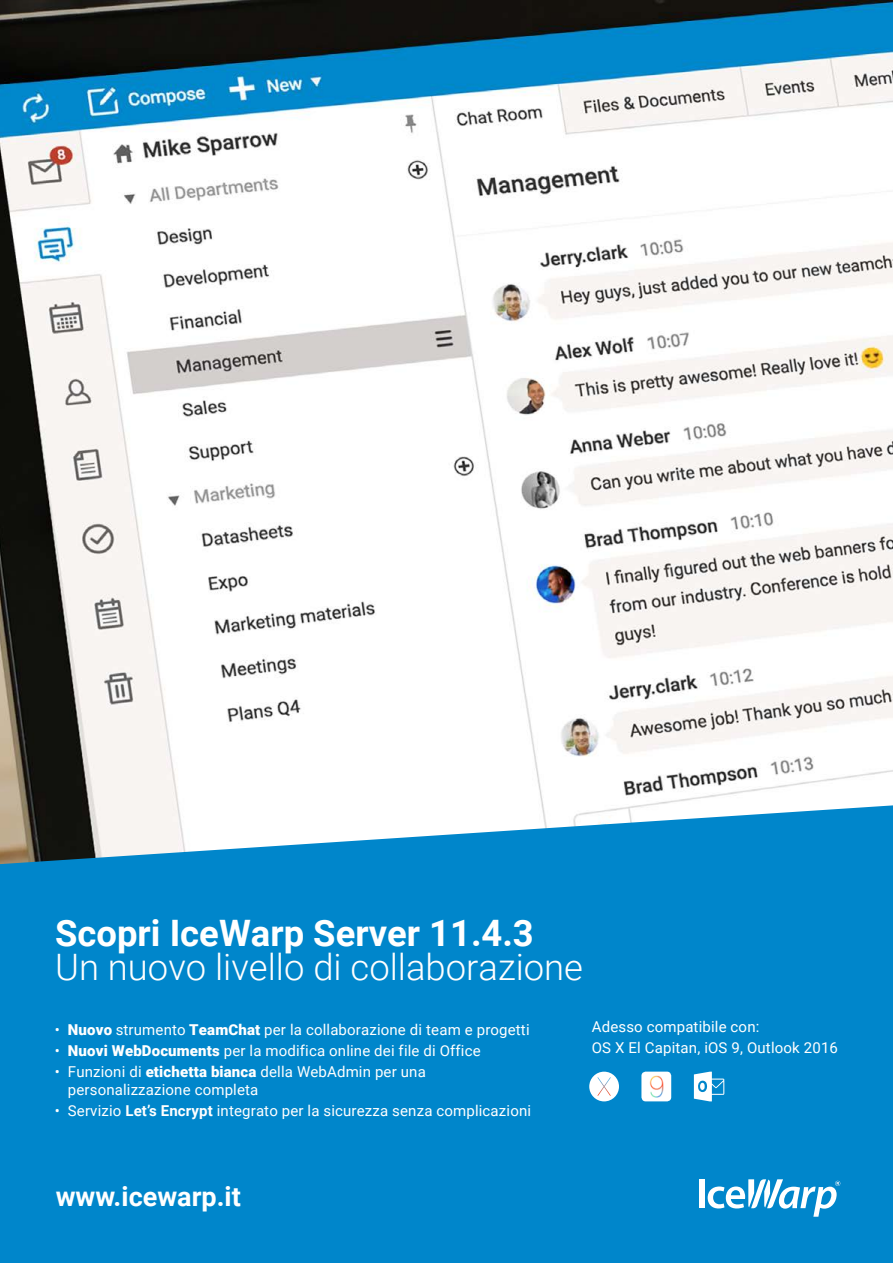
<style>
.page{position:relative;width:893px;height:1263px;background:#fff}
.page>*{position:absolute;margin:0;border:0;box-sizing:border-box;transform-origin:0 0}
.t1{font:300 36.45px/33.3px "Roboto";color:#fff}
.t2{font:700 27px "Roboto";color:#fff}
.t3{font:15px/18px "Roboto";letter-spacing:.01em;color:#fff}
.s1{font-weight:700}
.s2{font-weight:900}
</style>
<div class="page">
<img style="left:0;top:0;width:893px;height:805px">
<div style="left:0;top:805px;width:893px;height:458px;background:#0086cb"></div>
<div style="left:699px;top:1179px;width:6px;height:29px;background:#fff"></div>
<svg style="left:708px;top:1179px;width:132px;height:38px"></svg>
<div style="left:641px;top:1071px;width:30px;height:30px;background:#fff;border-radius:4px"></div>
<svg style="left:694px;top:1072px;width:30px;height:29px"></svg>
<div style="left:589px;top:1072px;width:30px;height:29px;background:#fff;border-radius:15px"></div>
<svg style="left:597px;top:1077px;width:14px;height:19px"></svg>
<img style="left:649px;top:1075px;width:15px;height:23px">
<h1 class="t1" style="left:55px;top:915px;width:529px"><span class="s1">Scopri IceWarp Server 11.4.</span><span class="s1">3<br></span>Un nuovo livello di collaborazione</h1>
<p class="t3" style="left:55px;top:1021px;width:476px">• <span class="s2">Nuovo</span> strumento <span class="s2">TeamChat</span> per la collaborazione di team e progetti</p>
<p class="t3" style="left:55px;top:1042px;width:427px">• <span class="s2">Nuovi WebDocuments</span> per la modifica online dei file di Office</p>
<p class="t3" style="left:68px;top:1063px;width:359px;text-indent:-13px">• Funzioni di <span class="s2">etichetta bianca</span> della WebAdmin per una personalizzazione completa</p>
<p class="t3" style="left:55px;top:1102px;width:478px">• Servizio <span class="s1">Let’s Encrypt</span> integrato per la sicurezza senza complicazioni</p>
<p class="t3" style="left:592px;top:1016px;width:248px;line-height:21.1px">Adesso compatibile con:<br>OS X El Capitan, iOS 9, Outlook 2016</p>
<h2 class="t2" style="left:56px;top:1181px;width:187px">www.icewarp.it</h2>
</div>
